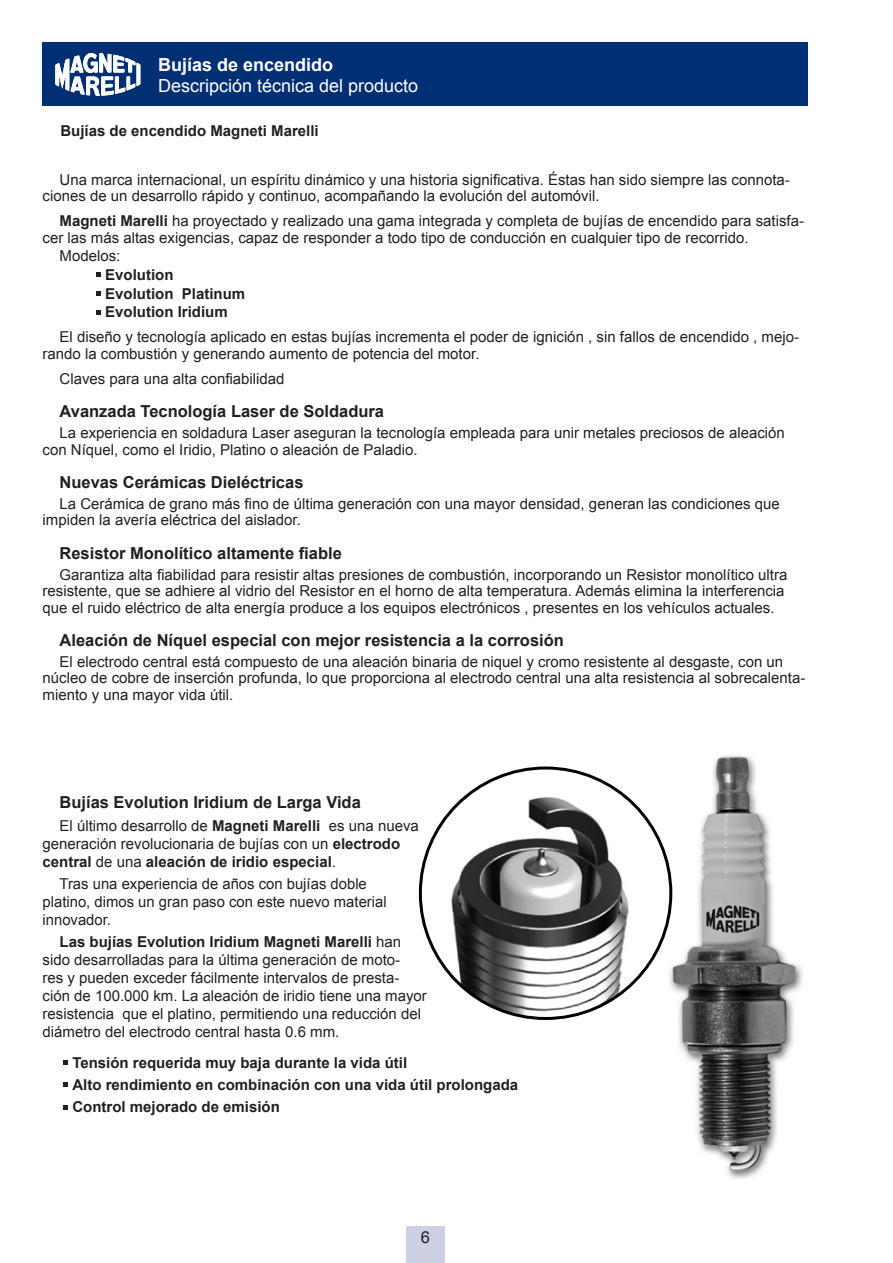
<style>
.page{position:relative;width:893px;height:1263px;background:#fff}
.page>*{position:absolute;margin:0;border:0;box-sizing:border-box;transform-origin:0 0}
.t1{font:18px "Arial";color:#fff}
.t2{font:700 18px "Arial";color:#fff}
.t3{font:700 16.5px "Arial";color:#231f20}
.t4{font:16.5px "Arial";color:#231f20}
.t5{font:15px/16.5px "Arial";color:#231f20}
.t6{font:700 15px "Arial";color:#231f20}
.s1{font-weight:700}
</style>
<div class="page">
<div style="left:43px;top:43px;width:765px;height:63px;background:#002f73"></div>
<div style="left:406px;top:1226px;width:39px;height:37px;background:#cdd0e3"></div>
<svg style="left:55px;top:53px;width:85px;height:43px"></svg>
<svg style="left:97px;top:273px;width:4px;height:4px"></svg>
<svg style="left:97px;top:291px;width:4px;height:5px"></svg>
<svg style="left:97px;top:310px;width:4px;height:4px"></svg>
<img style="left:656px;top:755px;width:147px;height:424px">
<img style="left:442px;top:790px;width:195px;height:228px">
<svg style="left:64px;top:1060px;width:4px;height:5px"></svg>
<svg style="left:64px;top:1082px;width:4px;height:5px"></svg>
<svg style="left:64px;top:1105px;width:4px;height:4px"></svg>
<p class="t2" style="left:158px;top:52px;width:177px">Bujías de encendido</p>
<p class="t1" style="left:158px;top:74px;width:262px">Descripción técnica del producto</p>
<p class="t6" style="left:60px;top:121px;width:260px">Bujías de encendido Magneti Marelli</p>
<p class="t5" style="left:43px;top:171px;width:749px;text-indent:17px">Una marca internacional, un espíritu dinámico y una historia significativa. Éstas han sido siempre las connota&shy;ciones de un desarrollo rápido y continuo, acompañando la evolución del automóvil.</p>
<p class="t5" style="left:43px;top:213px;width:763px;text-indent:17px"><span class="s1">Magneti Marelli</span> ha proyectado y realizado una gama integrada y completa de bujías de encendido para satisfa&shy;cer las más altas exigencias, capaz de responder a todo tipo de conducción en cualquier tipo de recorrido.</p>
<p class="t5" style="left:60px;top:248px;width:62px">Modelos:</p>
<p class="t6" style="left:105px;top:265px;width:70px">Evolution</p>
<p class="t6" style="left:105px;top:283px;width:142px">Evolution Platinum</p>
<p class="t6" style="left:105px;top:302px;width:124px">Evolution Iridium</p>
<p class="t5" style="left:43px;top:329px;width:758px;text-indent:17px">El diseño y tecnología aplicado en estas bujías incrementa el poder de ignición , sin fallos de encendido , mejo&shy;rando la combustión y generando aumento de potencia del motor.</p>
<p class="t5" style="left:60px;top:370px;width:227px">Claves para una alta confiabilidad</p>
<p class="t3" style="left:60px;top:401px;width:326px">Avanzada Tecnología Laser de Soldadura</p>
<p class="t5" style="left:43px;top:425px;width:744px;text-indent:17px">La experiencia en soldadura Laser aseguran la tecnología empleada para unir metales preciosos de aleación con Níquel, como el Iridio, Platino o aleación de Paladio.</p>
<p class="t3" style="left:60px;top:471px;width:245px">Nuevas Cerámicas Dieléctricas</p>
<p class="t5" style="left:43px;top:496px;width:739px;text-indent:17px">La Cerámica de grano más fino de última generación con una mayor densidad, generan las condiciones que impiden la avería eléctrica del aislador.</p>
<p class="t3" style="left:60px;top:542px;width:284px">Resistor Monolítico altamente fiable</p>
<p class="t5" style="left:43px;top:566px;width:746px;text-indent:17px">Garantiza alta fiabilidad para resistir altas presiones de combustión, incorporando un Resistor monolítico ultra resistente, que se adhiere al vidrio del Resistor en el horno de alta temperatura. Además elimina la interferencia que el ruido eléctrico de alta energía produce a los equipos electrónicos , presentes en los vehículos actuales.</p>
<p class="t3" style="left:60px;top:629px;width:506px">Aleación de Níquel especial con mejor resistencia a la corrosión</p>
<p class="t5" style="left:43px;top:654px;width:764px;text-indent:17px">El electrodo central está compuesto de una aleación binaria de niquel y cromo resistente al desgaste, con un núcleo de cobre de inserción profunda, lo que proporciona al electrodo central una alta resistencia al sobrecalenta&shy;miento y una mayor vida útil.</p>
<p class="t3" style="left:60px;top:791px;width:303px">Bujías Evolution Iridium de Larga Vida</p>
<p class="t5" style="left:43px;top:816px;width:378px;line-height:18px;text-indent:17px">El último desarrollo de <span class="s1">Magneti Marelli</span> es una nueva generación revolucionaria de bujías con un <span class="s1">electrodo central</span> de una <span class="s1">aleación de iridio especial</span>.</p>
<p class="t5" style="left:43px;top:875px;width:346px;line-height:18px;text-indent:17px">Tras una experiencia de años con bujías doble platino, dimos un gran paso con este nuevo material innovador.</p>
<p class="t5" style="left:43px;top:933px;width:386px;line-height:18px;text-indent:17px"><span class="s1">Las bujías Evolution Iridium Magneti Marelli</span> han sido desarrolladas para la última generación de moto-<br>res y pueden exceder fácilmente intervalos de presta&shy;ción de 100.000 km. La aleación de iridio tiene una mayor resistencia que el platino, permitiendo una reducción del diámetro del electrodo central hasta 0.6 mm.</p>
<p class="t6" style="left:72px;top:1052px;width:336px">Tensión requerida muy baja durante la vida útil</p>
<p class="t6" style="left:72px;top:1075px;width:447px">Alto rendimiento en combinación con una vida útil prolongada</p>
<p class="t6" style="left:72px;top:1097px;width:209px">Control mejorado de emisión</p>
<p class="t4" style="left:421px;top:1226px;width:11px">6</p>
</div>
